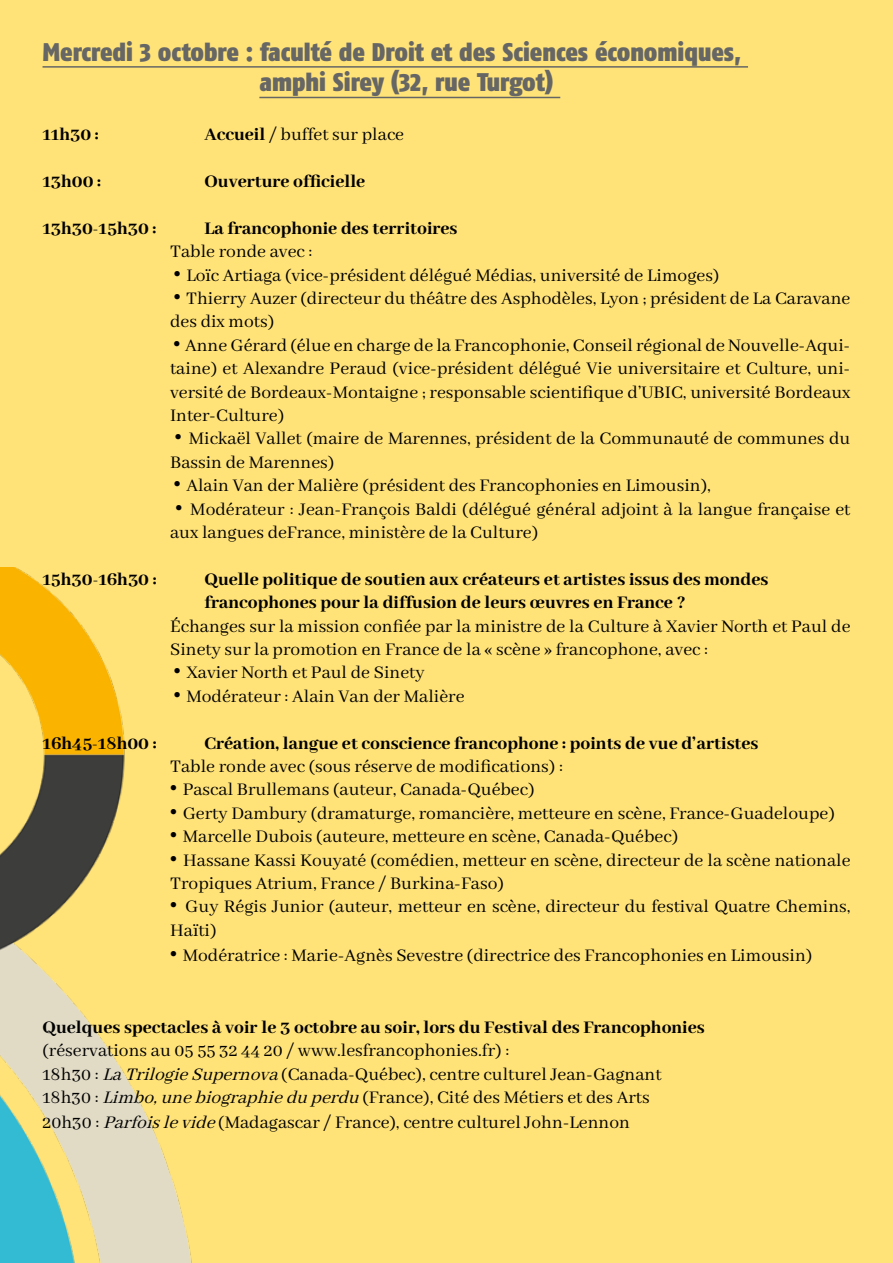
<style>
.page{position:relative;width:893px;height:1263px;background:#ffe379}
.page>*{position:absolute;margin:0;border:0;box-sizing:border-box;transform-origin:0 0}
.t1{font:900 25.5px/30.6px "Fago Co Lf";color:#666665}
.t2{font:19.5px/23.4px "Abhaya Libre";color:#000}
.t3{font:800 19.5px/23.4px "Abhaya Libre";color:#000}
.s1{font-weight:800}
.s2{font-family:"Fago Co Black Caps"}
.s3{font-style:italic}
</style>
<div class="page">
<img style="left:0;top:568px;width:192px;height:695px">
<hr style="left:43px;top:66px;width:705px;height:2px;background:#666665">
<hr style="left:259px;top:97px;width:301px;height:1px;background:#666665">
<h1 class="t1" style="left:259px;top:36px;width:483px;text-indent:-217px">Mercredi 3 octobre : faculté de Droit et des Sciences économiques, amphi Sirey (32, rue Turgot)</h1>
<p class="t3" style="left:43px;top:123px;width:58px">11h30 :</p>
<p class="t2" style="left:205px;top:123px;width:201px"><span class="s1">Accueil</span> / buffet sur place</p>
<p class="t3" style="left:43px;top:170px;width:60px">13h00 :</p>
<p class="t3" style="left:205px;top:170px;width:162px">Ouverture officielle</p>
<p class="t3" style="left:43px;top:217px;width:115px">13h30-15h30 :</p>
<p class="t3" style="left:205px;top:217px;width:255px">La francophonie des territoires</p>
<p class="t2" style="left:170px;top:240px;width:144px">Table ronde avec :</p>
<p class="t2" style="left:174px;top:264px;width:547px"><span class="s2">•</span> Loïc Artiaga (vice-président délégué Médias, université de Limoges)</p>
<p class="t2" style="left:170px;top:287px;width:682px"><span class="s2">•</span> Thierry Auzer (directeur du théâtre des Asphodèles, Lyon ; président de La Caravane des dix mots)</p>
<p class="t2" style="left:170px;top:334px;width:682px;text-align:justify"><span class="s2">•</span> Anne Gérard (élue en charge de la Francophonie, Conseil régional de Nouvelle-Aqui&shy;taine) et Alexandre Peraud (vice-président délégué Vie universitaire et Culture, uni&shy;versité de Bordeaux-Montaigne ; responsable scientifique d’UBIC, université Bordeaux Inter-Culture)</p>
<p class="t2" style="left:170px;top:428px;width:682px"><span class="s2">•</span> Mickaël Vallet (maire de Marennes, président de la Communauté de communes du<br>Bassin de Marennes)</p>
<p class="t2" style="left:174px;top:474px;width:538px"><span class="s2">•</span> Alain Van der Malière (président des Francophonies en Limousin),</p>
<p class="t2" style="left:170px;top:498px;width:682px"><span class="s2">•</span> Modérateur : Jean-François Baldi (délégué général adjoint à la langue française et aux langues deFrance, ministère de la Culture)</p>
<p class="t3" style="left:43px;top:568px;width:116px">15h30-16h30 :</p>
<p class="t3" style="left:205px;top:568px;width:565px">Quelle politique de soutien aux créateurs et artistes issus des mondes francophones pour la diffusion de leurs œuvres en France ?</p>
<p class="t2" style="left:170px;top:615px;width:682px">Échanges sur la mission confiée par la ministre de la Culture à Xavier North et Paul de<br>Sinety sur la promotion en France de la « scène » francophone, avec :</p>
<p class="t2" style="left:174px;top:662px;width:252px"><span class="s2">•</span> Xavier North et Paul de Sinety</p>
<p class="t2" style="left:174px;top:685px;width:292px"><span class="s2">•</span> Modérateur : Alain Van der Malière</p>
<p class="t3" style="left:43px;top:732px;width:116px">16h45-18h00 :</p>
<p class="t3" style="left:205px;top:732px;width:555px">Création, langue et conscience francophone : points de vue d’artistes</p>
<p class="t2" style="left:170px;top:755px;width:394px">Table ronde avec (sous réserve de modifications) :</p>
<p class="t2" style="left:170px;top:779px;width:366px"><span class="s2">•</span> Pascal Brullemans (auteur, Canada-Québec)</p>
<p class="t2" style="left:170px;top:802px;width:666px"><span class="s2">•</span> Gerty Dambury (dramaturge, romancière, metteure en scène, France-Guadeloupe)</p>
<p class="t2" style="left:170px;top:825px;width:509px"><span class="s2">•</span> Marcelle Dubois (auteure, metteure en scène, Canada-Québec)</p>
<p class="t2" style="left:170px;top:849px;width:682px"><span class="s2">•</span> Hassane Kassi Kouyaté (comédien, metteur en scène, directeur de la scène nationale<br>Tropiques Atrium, France / Burkina-Faso)</p>
<p class="t2" style="left:170px;top:896px;width:682px"><span class="s2">•</span> Guy Régis Junior (auteur, metteur en scène, directeur du festival Quatre Chemins,<br>Haïti)</p>
<p class="t2" style="left:170px;top:944px;width:644px"><span class="s2">•</span> Modératrice : Marie-Agnès Sevestre (directrice des Francophonies en Limousin)</p>
<p class="t3" style="left:43px;top:1016px;width:664px">Quelques spectacles à voir le 3 octobre au soir, lors du Festival des Francophonies</p>
<p class="t2" style="left:43px;top:1040px;width:621px">(réservations au 05 55 32 44 20 / www.lesfrancophonies.fr) :<br>18h30 : <span class="s3">LaTrilogieSupernova</span>(Canada-Québec), centre culturel Jean-Gagnant<br>18h30 : <span class="s3">Limbo,unebiographieduperdu</span>(France), Cité des Métiers et des Arts</p>
<p class="t2" style="left:43px;top:1112px;width:589px">20h30 : <span class="s3">Parfoislevide</span>(Madagascar / France), centre culturel John-Lennon</p>
</div>
